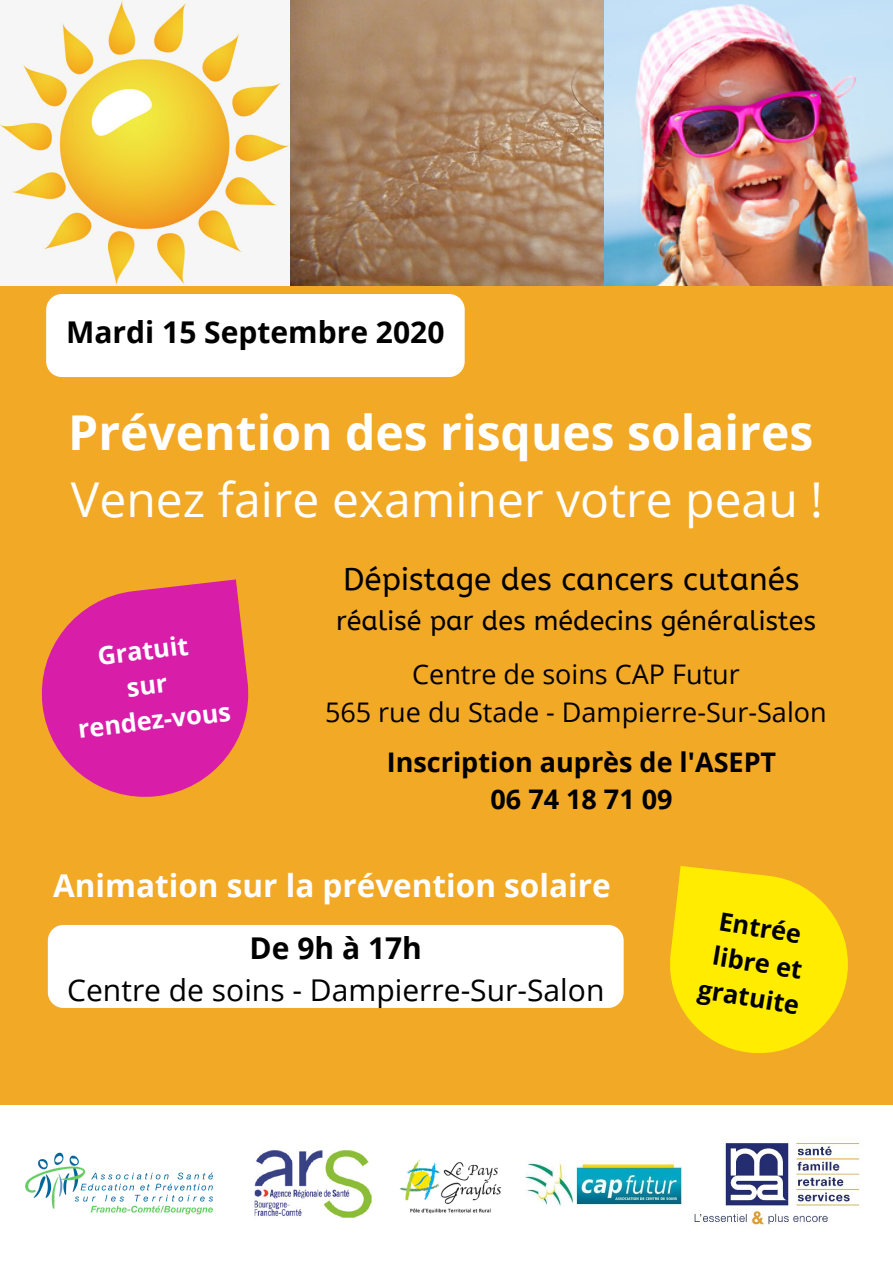
<style>
.page{position:relative;width:893px;height:1263px;background:#fff}
.page>*{position:absolute;margin:0;border:0;box-sizing:border-box;transform-origin:0 0}
.t1{font:700 48px "Open Sans";color:#fff}
.t2{font:48px "Open Sans";color:#fff}
.t3{font:700 31.5px "Open Sans";color:#fff}
.t4{font:31.5px "A Bee Zee";color:#000}
.t5{font:30px "Open Sans";color:#000}
.t6{font:700 30px "Open Sans";color:#000}
.t7{font:27px/37.7px "Open Sans";color:#000;text-align:center}
.t8{font:700 27px/37.7px "Open Sans";color:#000;text-align:center}
.t9{font:27px "A Bee Zee";color:#000}
.t10{font:700 25.28px/35.2px "Open Sans";color:#fff;text-align:center}
.t11{font:700 25.28px/35.2px "Open Sans";color:#000;text-align:center}
</style>
<div class="page">
<div style="left:0;top:286px;width:893px;height:819px;background:#f2a926"></div>
<img style="left:0;top:0;width:893px;height:285px">
<svg style="left:41px;top:579px;width:208px;height:218px;fill:#d81da9"></svg>
<div style="left:46px;top:294px;width:419px;height:83px;background:#fff;border-radius:16px"></div>
<img style="left:670px;top:1143px;width:190px;height:82px">
<img style="left:525px;top:1161px;width:158px;height:45px">
<img style="left:254px;top:1150px;width:118px;height:68px">
<img style="left:25px;top:1152px;width:188px;height:63px">
<div style="left:48px;top:925px;width:575px;height:83px;background:#fff;border-radius:16px"></div>
<svg style="left:670px;top:866px;width:178px;height:187px"></svg>
<img style="left:400px;top:1159px;width:101px;height:55px">
<p class="t6" style="left:66px;top:311px;width:380px">Mardi 15 Septembre 2020</p>
<h1 class="t1" style="left:68px;top:398px;width:746px">Prévention des risques solaires</h1>
<h1 class="t2" style="left:71px;top:465px;width:753px">Venez faire examiner votre peau !</h1>
<p class="t10" style="left:67px;top:641px;width:155px;rotate:-7deg">Gratuit<br>sur rendez-vous</p>
<p class="t4" style="left:343px;top:561px;width:458px">Dépistage des cancers cutanés</p>
<p class="t9" style="left:336px;top:605px;width:482px">réalisé par des médecins généralistes</p>
<p class="t7" style="left:325px;top:654px;width:503px">Centre de soins CAP Futur<br>565 rue du Stade - Dampierre-Sur-Salon</p>
<p class="t8" style="left:387px;top:742px;width:391px">Inscription auprès de l'ASEPT<br>06 74 18 71 09</p>
<p class="t3" style="left:53px;top:863px;width:559px">Animation sur la prévention solaire</p>
<p class="t6" style="left:250px;top:927px;width:174px">De 9h à 17h</p>
<p class="t5" style="left:67px;top:969px;width:539px">Centre de soins - Dampierre-Sur-Salon</p>
<p class="t11" style="left:712px;top:901px;width:104px;rotate:9deg">Entrée libre et gratuite</p>
</div>
